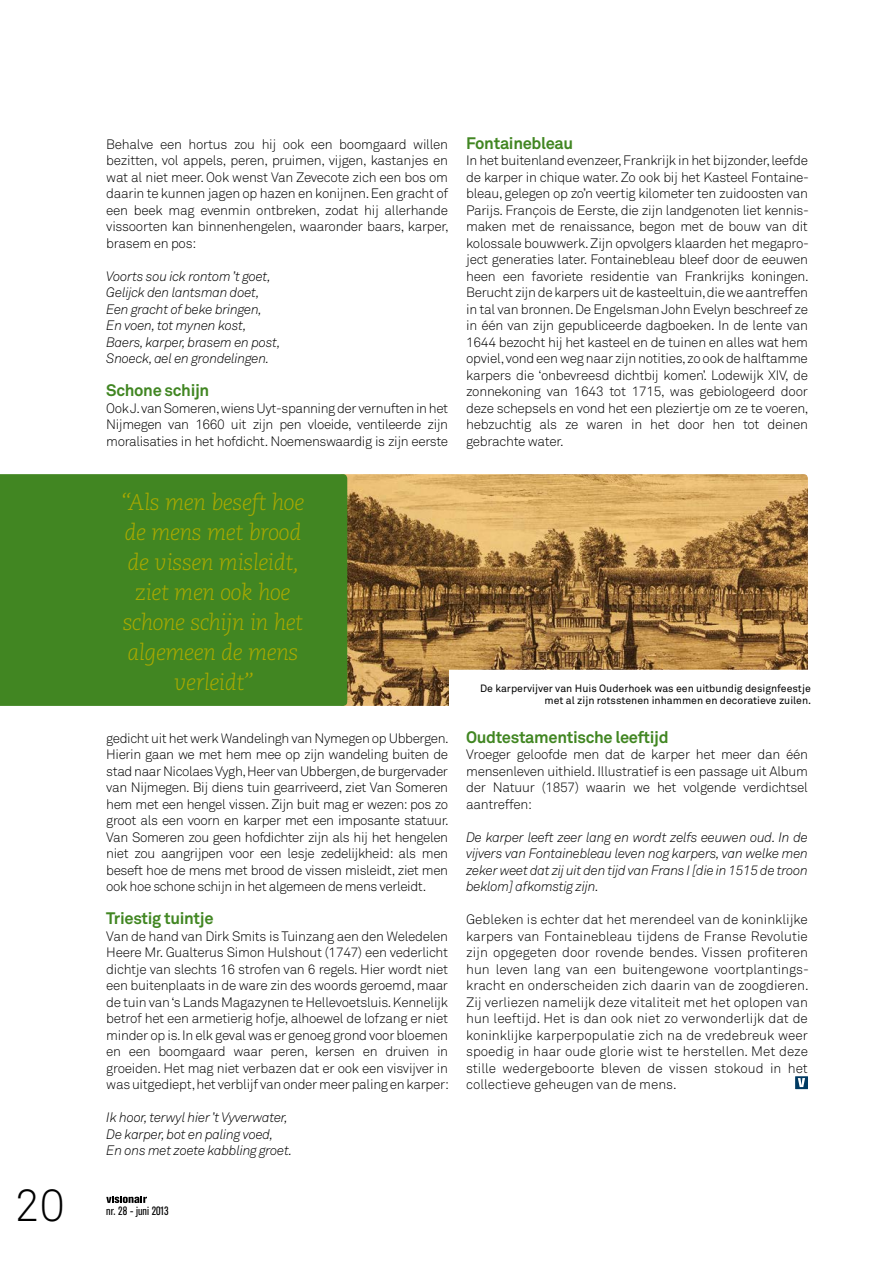
<style>
.page{position:relative;width:893px;height:1263px;background:#fff}
.page>*{position:absolute;margin:0;border:0;box-sizing:border-box;transform-origin:0 0}
.t1{font:300 45px "Akkurat";color:#000}
.t2{font:italic 300 22.5px/30px "Caecilia CE";letter-spacing:-.02em;color:#abaa00;text-align:center}
.t3{font:700 16.5px "Akkurat";letter-spacing:-.02em;color:#418622}
.t4{font:300 13.5px/16.5px "Akkurat";letter-spacing:-.02em;color:#000;text-align:justify}
.t5{font:italic 300 13.5px/16.5px "Akkurat";letter-spacing:-.02em;color:#000}
.t6{font:12px "Akzidenz Grotesk Condensed BQ";color:#000}
.t7{font:10.5px/12px "Akkurat";color:#000;text-align:right}
</style>
<div class="page">
<svg style="left:106px;top:1197px;width:41px;height:6px"></svg>
<img style="left:347px;top:474px;width:461px;height:232px">
<div style="left:0;top:474px;width:347px;height:232px;background:#418622"></div>
<svg style="left:795px;top:1076px;width:13px;height:13px"></svg>
<svg style="left:449px;top:670px;width:359px;height:36px"></svg>
<h1 class="t1" style="left:14px;top:1179px;width:53px">20</h1>
<p class="t4" style="left:106px;top:136px;width:344px">Behalve een hortus zou hij ook een boomgaard willen bezitten, vol appels, peren, pruimen, vijgen, kastanjes en wat al niet meer. Ook wenst Van Zevecote zich een bos om daarin te kunnen jagen op hazen en konijnen. Een gracht of een beek mag evenmin ontbreken, zodat hij allerhande vissoorten kan binnenhengelen, waaronder baars, karper, brasem en pos:</p>
<p class="t5" style="left:106px;top:268px;width:176px">Voorts sou ick rontom ’t goet,<br>Gelijck den lantsman doet,<br>Een gracht of beke bringen,<br>En voen, tot mynen kost,<br>Baers, karper, brasem en post,<br>Snoeck, ael en grondelingen.</p>
<p class="t3" style="left:106px;top:380px;width:105px">Schone schijn</p>
<p class="t4" style="left:106px;top:400px;width:343px">Ook J. van Someren, wiens Uyt-spanning der vernuften in het Nijmegen van 1660 uit zijn pen vloeide, ventileerde zijn moralisaties in het hofdicht. Noemenswaardig is zijn eerste</p>
<h2 class="t2" style="left:122px;top:487px;width:184px">“Als men beseft hoe de mens met brood de vissen misleidt, ziet men ook hoe schone schijn in het algemeen de mens verleidt”</h2>
<p class="t4" style="left:106px;top:730px;width:344px">gedicht uit het werk Wandelingh van Nymegen op Ubbergen.<br>Hierin gaan we met hem mee op zijn wandeling buiten de stad naar Nicolaes Vygh, Heer van Ubbergen, de burgervader van Nijmegen. Bij diens tuin gearriveerd, ziet Van Someren hem met een hengel vissen. Zijn buit mag er wezen: pos zo groot als een voorn en karper met een imposante statuur.<br>Van Someren zou geen hofdichter zijn als hij het hengelen niet zou aangrijpen voor een lesje zedelijkheid: als men beseft hoe de mens met brood de vissen misleidt, ziet men ook hoe schone schijn in het algemeen de mens verleidt.</p>
<p class="t3" style="left:106px;top:908px;width:109px">Triestig tuintje</p>
<p class="t4" style="left:106px;top:928px;width:344px">Van de hand van Dirk Smits is Tuinzang aen den Weledelen Heere Mr. Gualterus Simon Hulshout (1747) een vederlicht dichtje van slechts 16 strofen van 6 regels. Hier wordt niet een buitenplaats in de ware zin des woords geroemd, maar de tuin van ‘s Lands Magazynen te Hellevoetsluis. Kennelijk betrof het een armetierig hofje, alhoewel de lofzang er niet minder op is. In elk geval was er genoeg grond voor bloemen en een boomgaard waar peren, kersen en druiven in groeiden. Het mag niet verbazen dat er ook een visvijver in was uitgediept, het verblijf van onder meer paling en karper:</p>
<p class="t5" style="left:106px;top:1109px;width:188px">Ik hoor, terwyl hier ’t Vyverwater,<br>De karper, bot en paling voed,<br>En ons met zoete kabbling groet.</p>
<p class="t3" style="left:466px;top:132px;width:109px">Fontainebleau</p>
<p class="t4" style="left:466px;top:152px;width:344px">In het buitenland evenzeer, Frankrijk in het bijzonder, leefde de karper in chique water. Zo ook bij het Kasteel Fontaine&shy;bleau, gelegen op zo’n veertig kilometer ten zuidoosten van Parijs. François de Eerste, die zijn landgenoten liet kennis&shy;maken met de renaissance, begon met de bouw van dit kolossale bouwwerk. Zijn opvolgers klaarden het megapro&shy;ject generaties later. Fontainebleau bleef door de eeuwen heen een favoriete residentie van Frankrijks koningen.<br>Berucht zijn de karpers uit de kasteeltuin, die we aantreffen in tal van bronnen. De Engelsman John Evelyn beschreef ze in één van zijn gepubliceerde dagboeken. In de lente van 1644 bezocht hij het kasteel en de tuinen en alles wat hem opviel, vond een weg naar zijn notities, zo ook de halftamme karpers die ‘onbevreesd dichtbij komen’. Lodewijk XIV, de zonnekoning van 1643 tot 1715, was gebiologeerd door deze schepsels en vond het een pleziertje om ze te voeren, hebzuchtig als ze waren in het door hen tot deinen gebrachte water.</p>
<p class="t7" style="left:480px;top:682px;width:333px">De karpervijver van Huis Ouderhoek was een uitbundig designfeestje met al zijn rotsstenen inhammen en decoratieve zuilen.</p>
<p class="t3" style="left:466px;top:726px;width:204px">Oudtestamentische leeftijd</p>
<p class="t4" style="left:466px;top:746px;width:343px">Vroeger geloofde men dat de karper het meer dan één mensenleven uithield. Illustratief is een passage uit Album der Natuur (1857) waarin we het volgende verdichtsel aantreffen:</p>
<p class="t5" style="left:466px;top:829px;width:343px;text-align:justify">De karper leeft zeer lang en wordt zelfs eeuwen oud. In de vijvers van Fontainebleau leven nog karpers, van welke men zeker weet dat zij uit den tijd van Frans I [die in 1515 de troon beklom] afkomstig zijn.</p>
<p class="t4" style="left:466px;top:911px;width:344px">Gebleken is echter dat het merendeel van de koninklijke karpers van Fontainebleau tijdens de Franse Revolutie zijn opgegeten door rovende bendes. Vissen profiteren hun leven lang van een buitengewone voortplantings&shy;kracht en onderscheiden zich daarin van de zoogdieren.<br>Zij verliezen namelijk deze vitaliteit met het oplopen van hun leeftijd. Het is dan ook niet zo verwonderlijk dat de koninklijke karperpopulatie zich na de vredebreuk weer spoedig in haar oude glorie wist te herstellen. Met deze stille wedergeboorte bleven de vissen stokoud in het collectieve geheugen van de mens.</p>
<p class="t6" style="left:106px;top:1204px;width:64px">nr. 28 - juni 2013</p>
</div>
